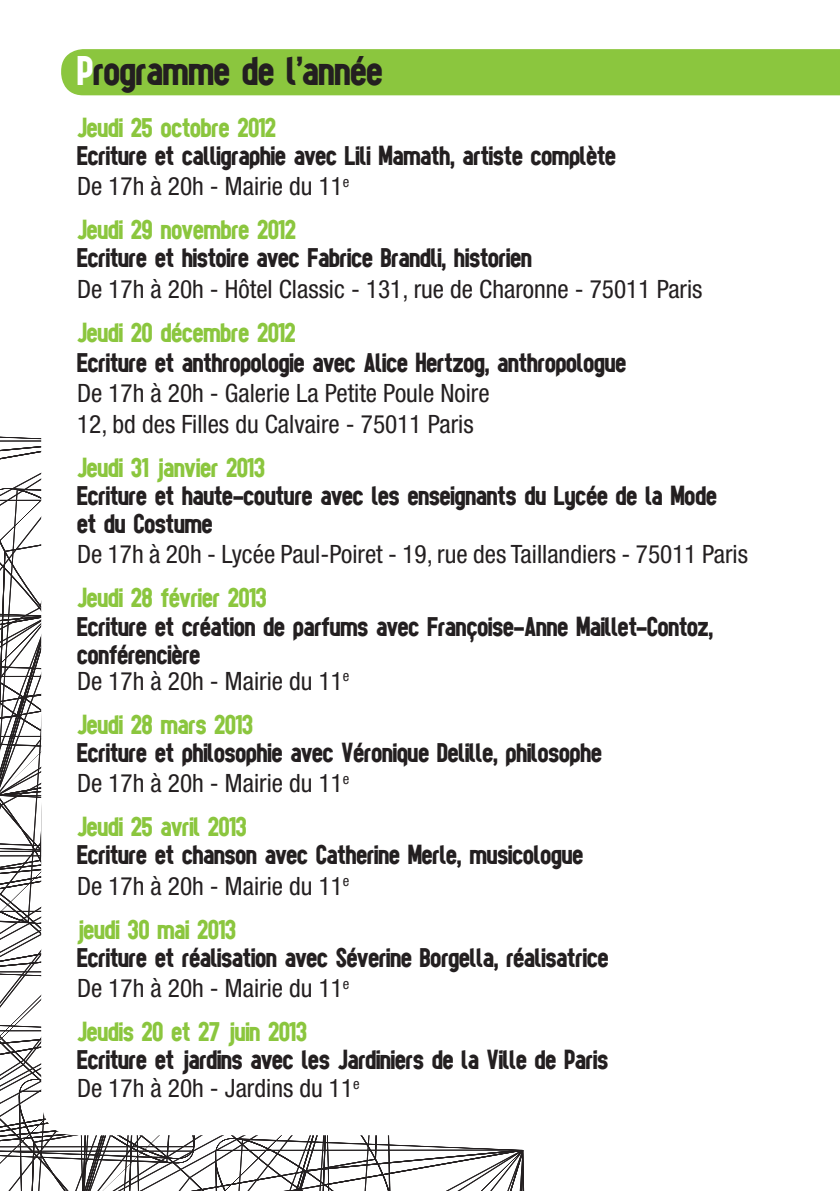
<style>
.page{position:relative;width:840px;height:1191px;background:#fff}
.page>*{position:absolute;margin:0;border:0;box-sizing:border-box;transform-origin:0 0}
.t1{font:700 42.2px "tes";color:#231f20}
.t2{font:700 28.2px/28.2px "tes";color:#231f20}
.t3{font:700 28.2px "tes";color:#8bc63e}
.t4{font:condensed 25.2px/30.4px "Helvetica Neue LT Std";color:#231f20}
.s1{color:#fff}
</style>
<div class="page">
<svg style="left:0;top:437px;width:524px;height:754px"></svg>
<div style="left:41px;top:55px;width:756px;height:1080px;background:#fff;border-radius:34px"></div>
<div style="left:61px;top:49px;width:778px;height:46px;background:#8bc63e"></div>
<h1 class="t1" style="left:77px;top:45px;width:307px"><span class="s1">P</span>rogramme de l’année</h1>
<p class="t3" style="left:77px;top:110px;width:200px">Jeudi 25 octobre 2012</p>
<p class="t2" style="left:77px;top:141px;width:540px">Ecriture et calligraphie avec Lili Mamath, artiste complète</p>
<p class="t4" style="left:77px;top:171px;width:274px">De 17h à 20h - Mairie du 11<sup>e</sup></p>
<p class="t3" style="left:77px;top:213px;width:220px">Jeudi 29 novembre 2012</p>
<p class="t2" style="left:77px;top:243px;width:456px">Ecriture et histoire avec Fabrice Brandli, historien</p>
<p class="t4" style="left:77px;top:273px;width:626px">De 17h à 20h - Hôtel Classic - 131, rue de Charonne - 75011 Paris</p>
<p class="t3" style="left:77px;top:315px;width:220px">Jeudi 20 décembre 2012</p>
<p class="t2" style="left:77px;top:348px;width:550px">Ecriture et anthropologie avec Alice Hertzog, anthropologue</p>
<p class="t4" style="left:77px;top:378px;width:414px">De 17h à 20h - Galerie La Petite Poule Noire<br>12, bd des Filles du Calvaire - 75011 Paris</p>
<p class="t3" style="left:77px;top:450px;width:189px">Jeudi 31 janvier 2013</p>
<p class="t2" style="left:77px;top:481px;width:640px">Ecriture et haute-couture avec les enseignants du Lycée de la Mode et du Costume</p>
<p class="t4" style="left:77px;top:539px;width:672px">De 17h à 20h - Lycée Paul-Poiret - 19, rue des Taillandiers - 75011 Paris</p>
<p class="t3" style="left:77px;top:581px;width:191px">Jeudi 28 février 2013</p>
<p class="t2" style="left:77px;top:611px;width:637px">Ecriture et création de parfums avec Françoise-Anne Maillet-Contoz, conférencière</p>
<p class="t4" style="left:77px;top:665px;width:274px">De 17h à 20h - Mairie du 11<sup>e</sup></p>
<p class="t3" style="left:77px;top:707px;width:177px">Jeudi 28 mars 2013</p>
<p class="t2" style="left:77px;top:737px;width:526px">Ecriture et philosophie avec Véronique Delille, philosophe</p>
<p class="t4" style="left:77px;top:768px;width:274px">De 17h à 20h - Mairie du 11<sup>e</sup></p>
<p class="t3" style="left:77px;top:809px;width:171px">Jeudi 25 avril 2013</p>
<p class="t2" style="left:77px;top:840px;width:507px">Ecriture et chanson avec Catherine Merle, musicologue</p>
<p class="t4" style="left:77px;top:870px;width:274px">De 17h à 20h - Mairie du 11<sup>e</sup></p>
<p class="t3" style="left:77px;top:912px;width:160px">jeudi 30 mai 2013</p>
<p class="t2" style="left:77px;top:942px;width:532px">Ecriture et réalisation avec Séverine Borgella, réalisatrice</p>
<p class="t4" style="left:77px;top:973px;width:274px">De 17h à 20h - Mairie du 11<sup>e</sup></p>
<p class="t3" style="left:77px;top:1014px;width:231px">Jeudis 20 et 27 juin 2013</p>
<p class="t2" style="left:77px;top:1045px;width:532px">Ecriture et jardins avec les Jardiniers de la Ville de Paris</p>
<p class="t4" style="left:77px;top:1073px;width:284px">De 17h à 20h - Jardins du 11<sup>e</sup></p>
</div>
